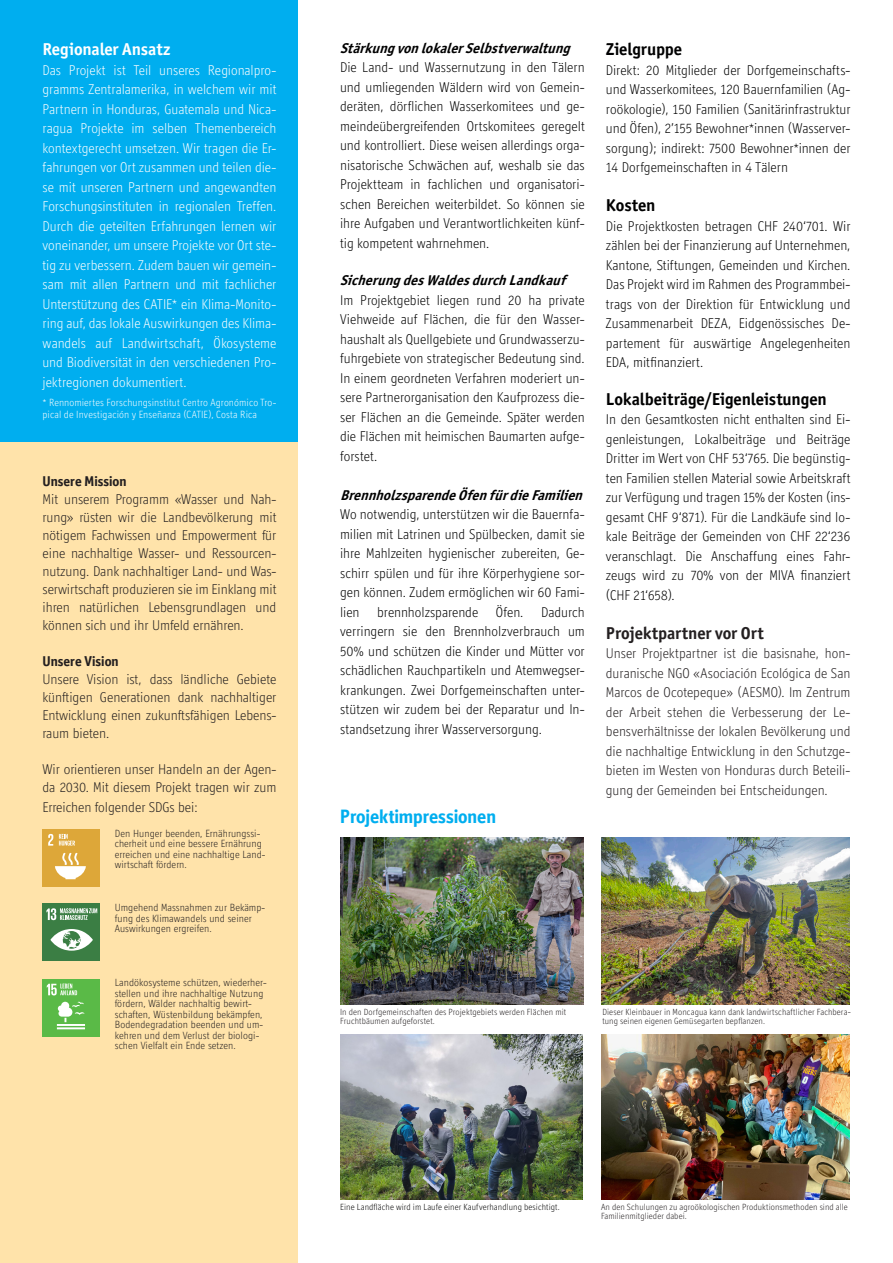
<style>
.page{position:relative;width:893px;height:1263px;background:#fff}
.page>*{position:absolute;margin:0;border:0;box-sizing:border-box;transform-origin:0 0}
._04_Seite_Untertitel_gross{font:700 19.5px "Officina Display ITC Std";letter-spacing:-.005em;color:#00aeef}
._04_Seite_Untertitel_gross-2{font:700 17.25px "Officina Sans ITC Std";letter-spacing:-.005em;color:#000001}
._04_Seite_Untertitel_gross-3{font:700 17.25px "Officina Sans ITC Std";letter-spacing:-.005em;color:#231f20}
._05_Seite_Grundtext{font:700 17.25px "Officina Sans ITC Std";letter-spacing:-.005em;color:#000001}
._04_Seite_Untertitel_gross-4{font:700 17.25px "Officina Sans ITC Std";letter-spacing:-.01em;color:#fff}
._05_Seite_Grundtext-2{font:300 14.25px/19.5px "Officina Display ITC Std";color:#000001;text-align:justify}
._04_Seite_Untertitel_gross-5{font:300 14.25px/19.5px "Officina Display ITC Std";letter-spacing:.005em;color:#fff;text-align:justify}
._04_Seite_Untertitel_gross-6{font:300 14.25px/18px "Officina Display ITC Std";color:#231f20;text-align:justify}
._05_Seite_Grundtext-3{font:300 14.25px/19.5px "Officina Display ITC Std";color:#231f20;text-align:justify}
._02_Spalten_Text_Light{font:300 14.25px/18px "Officina Display ITC Std";color:#231f20;text-align:justify}
._05_Seite_Grundtext-4{font:italic 700 14.25px "Officina Sans ITC Std";color:#000001}
._04_Seite_Untertitel_klein{font:italic 700 14.25px "Officina Sans ITC Std";color:#000001}
._04_Seite_Untertitel_gross-7{font:700 14.25px "Officina Display ITC Std";color:#231f20}
._02_Spalten_Text_Light-2{font:700 14.25px "Officina Display ITC Std";color:#231f20}
._04_Seite_Untertitel_gross-8{font:300 10.5px/10.5px "Officina Display ITC Std";letter-spacing:.01em;color:#231f20}
._04_Seite_Untertitel_gross-9{font:300 10.5px/12px "Officina Display ITC Std";letter-spacing:.015em;color:#fff}
._02_Spalten_Text_Light-3{font:300 9px/9px "Officina Display ITC Std";letter-spacing:.015em;color:#231f20}
._02_Spalten_Text_Light-4{font:300 9px "Officina Display ITC Std";letter-spacing:.015em;color:#000002}
</style>
<div class="page">
<div style="left:0;top:0;width:298px;height:442px;background:#00aeef"></div>
<img style="left:340px;top:838px;width:244px;height:166px">
<img style="left:601px;top:838px;width:248px;height:166px">
<img style="left:340px;top:1035px;width:243px;height:164px">
<img style="left:601px;top:1035px;width:248px;height:164px">
<div style="left:0;top:442px;width:298px;height:821px;background:#ffe3aa"></div>
<div style="left:43px;top:829px;width:57px;height:58px;background:#dda739"></div>
<svg style="left:48px;top:834px;width:5px;height:12px"></svg>
<svg style="left:55px;top:853px;width:31px;height:26px"></svg>
<svg style="left:59px;top:834px;width:16px;height:11px"></svg>
<div style="left:43px;top:904px;width:57px;height:57px;background:#3b7e44"></div>
<svg style="left:50px;top:929px;width:43px;height:22px"></svg>
<svg style="left:46px;top:908px;width:51px;height:12px"></svg>
<div style="left:43px;top:979px;width:57px;height:57px;background:#5aba47"></div>
<hr style="left:57px;top:1024px;width:28px;height:2px;background:#fff">
<hr style="left:57px;top:1027px;width:28px;height:2px;background:#fff">
<svg style="left:58px;top:1002px;width:26px;height:20px"></svg>
<svg style="left:47px;top:983px;width:30px;height:12px"></svg>
<p class="_04_Seite_Untertitel_gross-4" style="left:43px;top:38px;width:130px">Regionaler Ansatz</p>
<p class="_04_Seite_Untertitel_gross-5" style="left:43px;top:60px;width:235px">Das Projekt ist Teil unseres Regionalpro&shy;gramms Zentralamerika, in welchem wir mit Partnern in Honduras, Guatemala und Nica&shy;ragua Projekte im selben Themenbereich kontextgerecht umsetzen. Wir tragen die Er&shy;fahrungen vor Ort zusammen und teilen die&shy;se mit unseren Partnern und angewandten Forschungsinstituten in regionalen Treffen.<br>Durch die geteilten Erfahrungen lernen wir voneinander, um unsere Projekte vor Ort ste&shy;tig zu verbessern. Zudem bauen wir gemein&shy;sam mit allen Partnern und mit fachlicher Unterstützung des CATIE* ein Klima-Monito&shy;ring auf, das lokale Auswirkungen des Klima&shy;wandels auf Landwirtschaft, Ökosysteme und Biodiversität in den verschiedenen Pro&shy;jektregionen dokumentiert.</p>
<p class="_04_Seite_Untertitel_gross-9" style="left:43px;top:396px;width:235px">* Rennomiertes Forschungsinstitut Centro Agronómico Tro&shy;pical de Investigación y Enseñanza (CATIE), Costa Rica</p>
<p class="_04_Seite_Untertitel_gross-7" style="left:43px;top:473px;width:86px">Unsere Mission</p>
<p class="_04_Seite_Untertitel_gross-6" style="left:43px;top:490px;width:235px">Mit unserem Programm «Wasser und Nah&shy;rung» rüsten wir die Landbevölkerung mit nötigem Fachwissen und Empowerment für eine nachhaltige Wasser- und Ressourcen&shy;nutzung. Dank nachhaltiger Land- und Was&shy;serwirtschaft produzieren sie im Einklang mit ihren natürlichen Lebensgrundlagen und können sich und ihr Umfeld ernähren.</p>
<p class="_02_Spalten_Text_Light-2" style="left:43px;top:653px;width:78px">Unsere Vision</p>
<p class="_02_Spalten_Text_Light" style="left:43px;top:670px;width:235px">Unsere Vision ist, dass ländliche Gebiete künftigen Generationen dank nachhaltiger Entwicklung einen zukunftsfähigen Lebens&shy;raum bieten.</p>
<p class="_04_Seite_Untertitel_gross-6" style="left:43px;top:760px;width:235px">Wir orientieren unser Handeln an der Agen&shy;da 2030. Mit diesem Projekt tragen wir zum</p>
<p class="_04_Seite_Untertitel_gross-6" style="left:43px;top:798px;width:157px">Erreichen folgender SDGs bei:</p>
<p class="_04_Seite_Untertitel_gross-8" style="left:115px;top:828px;width:152px">Den Hunger beenden, Ernährungssi&shy;cherheit und eine bessere Ernährung erreichen und eine nachhaltige Land&shy;wirtschaft fördern.</p>
<p class="_04_Seite_Untertitel_gross-8" style="left:115px;top:902px;width:152px">Umgehend Massnahmen zur Bekämp&shy;fung des Klimawandels und seiner<br>Auswirkungen ergreifen.</p>
<p class="_04_Seite_Untertitel_gross-8" style="left:115px;top:977px;width:153px">Landökosysteme schützen, wiederher&shy;stellen und ihre nachhaltige Nutzung fördern, Wälder nachhaltig bewirt&shy;schaften, Wüstenbildung bekämpfen, Bodendegradation beenden und um&shy;kehren und dem Verlust der biologi&shy;schen Vielfalt ein Ende setzen.</p>
<p class="_05_Seite_Grundtext-4" style="left:340px;top:39px;width:236px">StärkungvonlokalerSelbstverwaltung</p>
<p class="_05_Seite_Grundtext-2" style="left:340px;top:58px;width:246px">Die Land- und Wassernutzung in den Tälern und umliegenden Wäldern wird von Gemein&shy;deräten, dörflichen Wasserkomitees und ge&shy;meindeübergreifenden Ortskomitees geregelt und kontrolliert. Diese weisen allerdings orga&shy;nisatorische Schwächen auf, weshalb sie das Projektteam in fachlichen und organisatori&shy;schen Bereichen weiterbildet. So können sie ihre Aufgaben und Verantwortlichkeiten künf&shy;tig kompetent wahrnehmen.</p>
<p class="_04_Seite_Untertitel_klein" style="left:340px;top:272px;width:232px">SicherungdesWaldesdurchLandkauf</p>
<p class="_05_Seite_Grundtext-2" style="left:340px;top:290px;width:246px">Im Projektgebiet liegen rund 20 ha private Viehweide auf Flächen, die für den Wasser&shy;haushalt als Quellgebiete und Grundwasserzu&shy;fuhrgebiete von strategischer Bedeutung sind.<br>In einem geordneten Verfahren moderiert un&shy;sere Partnerorganisation den Kaufprozess die&shy;ser Flächen an die Gemeinde. Später werden die Flächen mit heimischen Baumarten aufge&shy;forstet.</p>
<p class="_05_Seite_Grundtext-4" style="left:340px;top:486px;width:249px">BrennholzsparendeÖfenfürdieFamilien</p>
<p class="_05_Seite_Grundtext-2" style="left:340px;top:505px;width:246px">Wo notwendig, unterstützen wir die Bauernfa&shy;milien mit Latrinen und Spülbecken, damit sie ihre Mahlzeiten hygienischer zubereiten, Ge&shy;schirr spülen und für ihre Körperhygiene sor&shy;gen können. Zudem ermöglichen wir 60 Fami&shy;lien brennholzsparende Öfen. Dadurch verringern sie den Brennholzverbrauch um 50% und schützen die Kinder und Mütter vor schädlichen Rauchpartikeln und Atemwegser&shy;krankungen. Zwei Dorfgemeinschaften unter&shy;stützen wir zudem bei der Reparatur und In&shy;standsetzung ihrer Wasserversorgung.</p>
<p class="_04_Seite_Untertitel_gross" style="left:340px;top:805px;width:157px">Projektimpressionen</p>
<p class="_05_Seite_Grundtext" style="left:606px;top:38px;width:78px">Zielgruppe</p>
<p class="_05_Seite_Grundtext-2" style="left:606px;top:60px;width:246px">Direkt: 20 Mitglieder der Dorfgemeinschafts&shy;und Wasserkomitees, 120 Bauernfamilien (Ag&shy;roökologie), 150 Familien (Sanitärinfrastruktur und Öfen), 2’155 Bewohner*innen (Wasserver&shy;sorgung); indirekt: 7500 Bewohner*innen der 14 Dorfgemeinschaften in 4 Tälern</p>
<p class="_05_Seite_Grundtext" style="left:606px;top:194px;width:51px">Kosten</p>
<p class="_05_Seite_Grundtext-2" style="left:606px;top:216px;width:246px">Die Projektkosten betragen CHF 240‘701. Wir zählen bei der Finanzierung auf Unternehmen, Kantone, Stiftungen, Gemeinden und Kirchen.<br>Das Projekt wird im Rahmen des Programmbei&shy;trags von der Direktion für Entwicklung und Zusammenarbeit DEZA, Eidgenössisches De&shy;partement für auswärtige Angelegenheiten EDA, mitfinanziert.</p>
<p class="_04_Seite_Untertitel_gross-2" style="left:606px;top:388px;width:222px">Lokalbeiträge/Eigenleistungen</p>
<p class="_05_Seite_Grundtext-2" style="left:606px;top:409px;width:246px">In den Gesamtkosten nicht enthalten sind Ei&shy;genleistungen, Lokalbeiträge und Beiträge Dritter im Wert von CHF 53‘765. Die begünstig&shy;ten Familien stellen Material sowie Arbeitskraft zur Verfügung und tragen 15% der Kosten (ins&shy;gesamt CHF 9‘871). Für die Landkäufe sind lo&shy;kale Beiträge der Gemeinden von CHF 22‘236 veranschlagt. Die Anschaffung eines Fahr&shy;zeugs wird zu 70% von der MIVA finanziert (CHF 21‘658).</p>
<p class="_04_Seite_Untertitel_gross-3" style="left:606px;top:622px;width:159px">Projektpartner vor Ort</p>
<p class="_05_Seite_Grundtext-3" style="left:606px;top:643px;width:246px">Unser Projektpartner ist die basisnahe, hon&shy;duranische NGO «Asociación Ecológica de San Marcos de Ocotepeque» (AESMO). Im Zentrum der Arbeit stehen die Verbesserung der Le&shy;bensverhältnisse der lokalen Bevölkerung und die nachhaltige Entwicklung in den Schutzge&shy;bieten im Westen von Honduras durch Beteili&shy;gung der Gemeinden bei Entscheidungen.</p>
<p class="_02_Spalten_Text_Light-3" style="left:340px;top:1007px;width:228px">In den Dorfgemeinschaften des Projektgebiets werden Flächen mit<br>Fruchtbäumen aufgeforstet.</p>
<p class="_02_Spalten_Text_Light-3" style="left:602px;top:1007px;width:250px">Dieser Kleinbauer in Moncagua kann dank landwirtschaftlicher Fachbera&shy;tung seinen eigenen Gemüsegarten bepflanzen.</p>
<p class="_02_Spalten_Text_Light-4" style="left:340px;top:1202px;width:221px">Eine Landfläche wird im Laufe einer Kaufverhandlung besichtigt.</p>
<p class="_02_Spalten_Text_Light-3" style="left:601px;top:1203px;width:248px">An den Schulungen zu agroökologischen Produktionsmethoden sind alle<br>Familienmitglieder dabei.</p>
</div>
